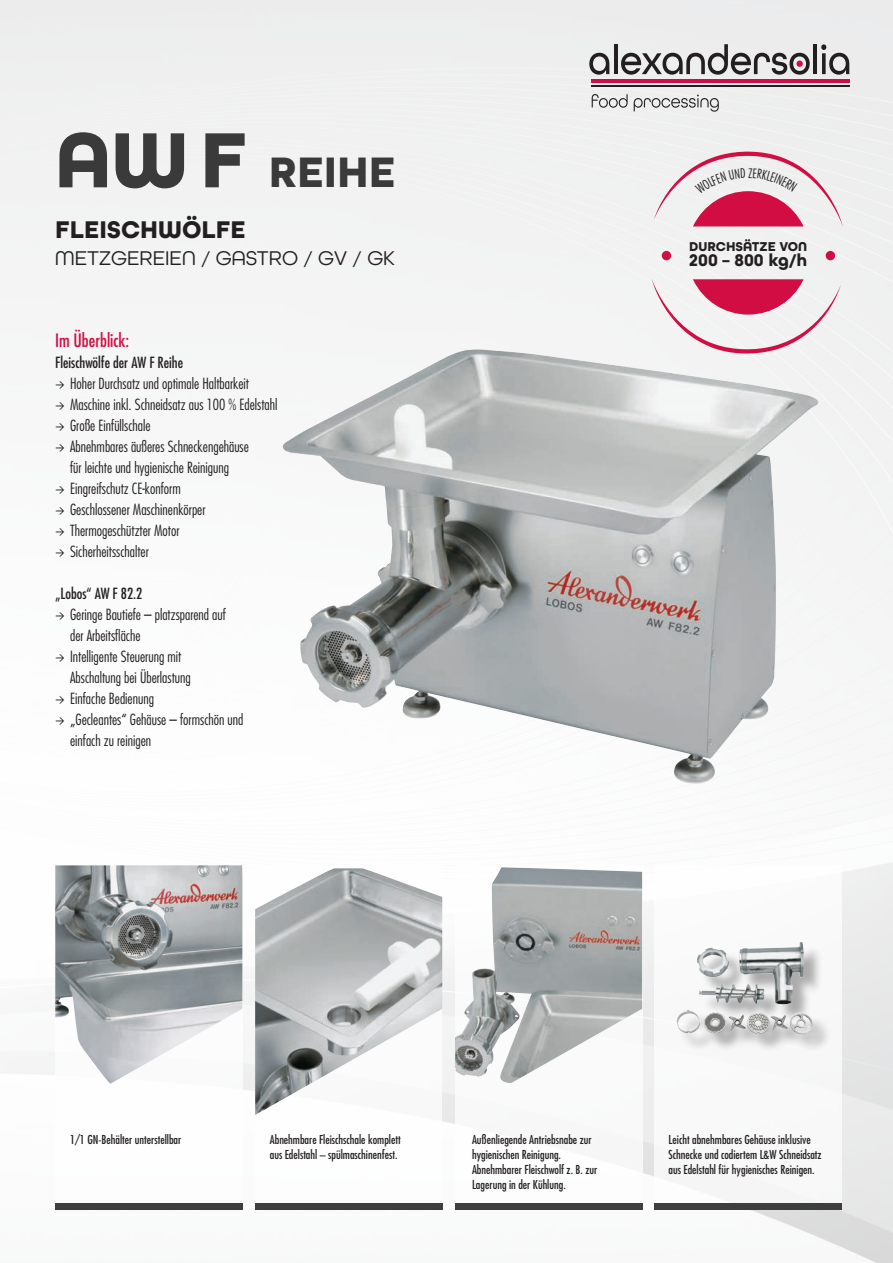
<style>
.page{position:relative;width:893px;height:1263px;background:#fff}
.page>*{position:absolute;margin:0;border:0;box-sizing:border-box;transform-origin:0 0}
.t1{font:700 45px "All Round Gothic";color:#3e3e3f}
.t2{font:700 25.5px "All Round Gothic";color:#231f20}
.t3{font:21px "All Round Gothic";color:#231f20}
.t4{font:condensed 18px "Futura";color:#d20d44}
.t5{font:700 17.85px "All Round Gothic";color:#231f20}
.t6{font:300 condensed 15px/21px "Futura";color:#231f20}
.t7{font:condensed 15px "Futura";color:#231f20}
.t8{font:700 13.5px "All Round Gothic";color:#231f20}
.t9{font:condensed 12px/15px "Futura";color:#231f20}
.s1{font-size:82.5px}
.s2{font-family:"DINOT";font-weight:400}
</style>
<div class="page">
<img style="left:0;top:0;width:893px;height:1263px">
<svg style="left:589px;top:53px;width:20px;height:22px"></svg>
<hr style="left:614px;top:44px;width:3px;height:30px;background:#231f20">
<svg style="left:621px;top:44px;width:189px;height:31px;background:#aeadae"></svg>
<hr style="left:813px;top:44px;width:4px;height:30px;background:#231f20">
<svg style="left:821px;top:44px;width:28px;height:31px"></svg>
<svg style="left:592px;top:94px;width:36px;height:14px"></svg>
<svg style="left:634px;top:95px;width:85px;height:17px"></svg>
<hr style="left:591px;top:79px;width:258px;height:4px;background:#d20d44">
<hr style="left:591px;top:85px;width:258px;height:1px;background:#231f20">
<div style="left:796px;top:61px;width:7px;height:6px;background:#d20d44;border-radius:50%"></div>
<img style="left:281px;top:349px;width:538px;height:436px">
<div style="left:655px;top:865px;width:187px;height:345px;background:#fff"></div>
<div style="left:455px;top:865px;width:187px;height:345px;background:#fff"></div>
<img style="left:455px;top:867px;width:187px;height:216px">
<div style="left:255px;top:865px;width:186px;height:345px;background:#fff"></div>
<div style="left:55px;top:865px;width:187px;height:345px;background:#fff"></div>
<img style="left:55px;top:865px;width:187px;height:219px">
<img style="left:255px;top:868px;width:187px;height:247px">
<div style="left:255px;top:1203px;width:187px;height:7px;background:#3e3e3f"></div>
<div style="left:55px;top:1203px;width:187px;height:7px;background:#3e3e3f"></div>
<div style="left:455px;top:1203px;width:187px;height:7px;background:#3e3e3f"></div>
<div style="left:655px;top:1203px;width:187px;height:7px;background:#3e3e3f"></div>
<div style="left:679px;top:945px;width:152px;height:108px;background:#231f20;opacity:.35"></div>
<img style="left:697px;top:942px;width:107px;height:62px">
<svg style="left:652px;top:278px;width:189px;height:76px"></svg>
<div style="left:826px;top:251px;width:9px;height:9px;background:#d20d44;border-radius:50%"></div>
<div style="left:662px;top:251px;width:9px;height:9px;background:#d20d44;border-radius:50%"></div>
<svg style="left:654px;top:151px;width:189px;height:77px"></svg>
<h1 class="t1" style="left:55px;top:146px;width:342px"><span class="s1">AW F</span> REIHE</h1>
<h2 class="t2" style="left:55px;top:214px;width:192px">FLEISCHWÖLFE</h2>
<h3 class="t3" style="left:55px;top:246px;width:342px">METZGEREIEN / GASTRO / GV / GK</h3>
<p class="t4" style="left:55px;top:329px;width:76px">Im Überblick:</p>
<p class="t7" style="left:55px;top:353px;width:129px">Fleischwölfe der AW F Reihe</p>
<p class="t6" style="left:55px;top:373px;width:195px"><span class="s2">→</span> Hoher Durchsatz und optimale Haltbarkeit</p>
<p class="t6" style="left:55px;top:394px;width:224px"><span class="s2">→</span> Maschine inkl. Schneidsatz aus 100 % Edelstahl</p>
<p class="t6" style="left:55px;top:415px;width:97px"><span class="s2">→</span> Große Einfüllschale</p>
<p class="t6" style="left:55px;top:436px;width:195px;text-align:center"><span class="s2">→</span> Abnehmbares äußeres Schneckengehäuse für leichte und hygienische Reinigung</p>
<p class="t6" style="left:55px;top:478px;width:127px"><span class="s2">→</span> Eingreifschutz CE-konform</p>
<p class="t6" style="left:55px;top:499px;width:152px"><span class="s2">→</span> Geschlossener Maschinenkörper</p>
<p class="t6" style="left:55px;top:520px;width:126px"><span class="s2">→</span> Thermogeschützter Motor</p>
<p class="t6" style="left:55px;top:541px;width:95px"><span class="s2">→</span> Sicherheitsschalter</p>
<p class="t7" style="left:55px;top:584px;width:89px">„Lobos“ AW F 82.2</p>
<p class="t6" style="left:70px;top:604px;width:157px;text-indent:-15px"><span class="s2">→</span> Geringe Bautiefe – platzsparend auf der Arbeitsfläche</p>
<p class="t6" style="left:70px;top:646px;width:122px;text-indent:-15px"><span class="s2">→</span> Intelligente Steuerung mit<br>Abschaltung bei Überlastung</p>
<p class="t6" style="left:55px;top:688px;width:100px"><span class="s2">→</span> Einfache Bedienung</p>
<p class="t6" style="left:70px;top:709px;width:175px;text-indent:-15px"><span class="s2">→</span> „Gecleantes“ Gehäuse – formschön und einfach zu reinigen</p>
<p class="t8" style="left:689px;top:238px;width:119px">DURCHSÄTZE VON</p>
<p class="t5" style="left:689px;top:250px;width:120px">200 – 800 kg/h</p>
<p class="t9" style="left:70px;top:1132px;width:113px">1/1 GN-Behälter unterstellbar</p>
<p class="t9" style="left:270px;top:1132px;width:132px">Abnehmbare Fleischschale komplett aus Edelstahl – spülmaschinenfest.</p>
<p class="t9" style="left:472px;top:1132px;width:127px">Außenliegende Antriebsnabe zur hygienischen Reinigung.<br>Abnehmbarer Fleischwolf z. B. zur<br>Lagerung in der Kühlung.</p>
<p class="t9" style="left:669px;top:1132px;width:155px">Leicht abnehmbares Gehäuse inklusive<br>Schnecke und codiertem L&amp;W Schneidsatz aus Edelstahl für hygienisches Reinigen.</p>
</div>
